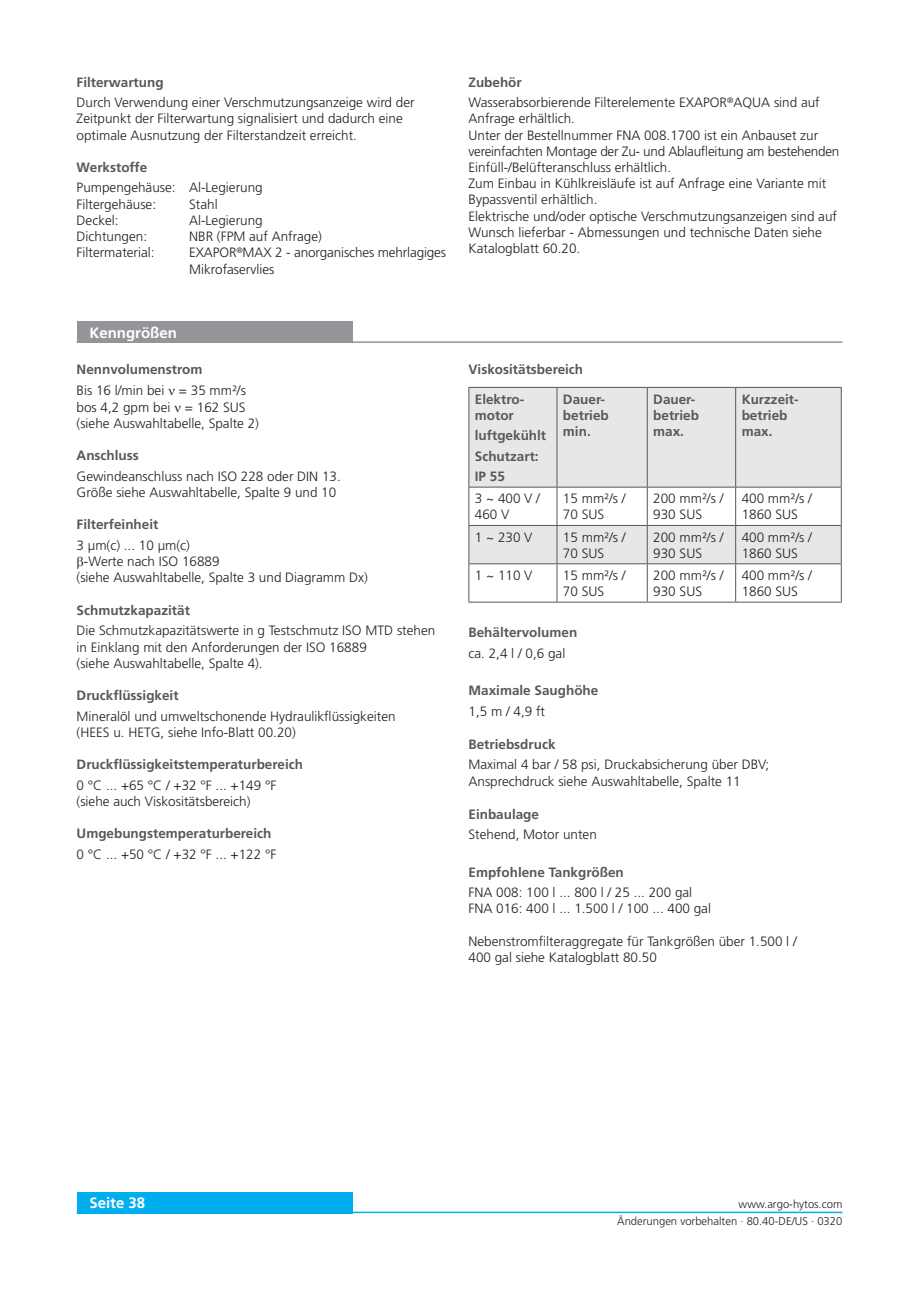
<style>
.page{position:relative;width:919px;height:1289px;background:#fff}
.page>*{position:absolute;margin:0;border:0;box-sizing:border-box;transform-origin:0 0}
.t1{font:700 15px "Frutiger LT";color:#fff}
.t2{font:300 13.5px/16.2px "Frutiger LT";color:#231f20}
.t3{font:700 13.5px/16.2px "Frutiger LT";color:#57585a}
.t4{font:300 11.25px "Frutiger LT";color:#231f20}
.s1{font-weight:700;color:#57585a}
</style>
<div class="page">
<div style="left:77px;top:1191px;width:275px;height:22px;background:#00aeef"></div>
<hr style="left:77px;top:1211px;width:765px;height:2px;background:#00aeef">
<div style="left:77px;top:321px;width:275px;height:22px;background:#939598"></div>
<hr style="left:77px;top:341px;width:765px;height:2px;background:#939598">
<svg style="left:469px;top:388px;width:371px;height:175px;fill:#e6e7e9"></svg>
<hr style="left:468px;top:487px;width:89px;height:1px;background:#57585a">
<hr style="left:557px;top:487px;width:90px;height:1px;background:#57585a">
<hr style="left:647px;top:487px;width:88px;height:1px;background:#57585a">
<hr style="left:735px;top:487px;width:106px;height:1px;background:#57585a">
<hr style="left:468px;top:525px;width:89px;height:1px;background:#57585a">
<hr style="left:557px;top:525px;width:90px;height:1px;background:#57585a">
<hr style="left:647px;top:525px;width:88px;height:1px;background:#57585a">
<hr style="left:735px;top:525px;width:106px;height:1px;background:#57585a">
<hr style="left:468px;top:563px;width:89px;height:1px;background:#57585a">
<hr style="left:557px;top:563px;width:90px;height:1px;background:#57585a">
<hr style="left:647px;top:563px;width:88px;height:1px;background:#57585a">
<hr style="left:735px;top:563px;width:106px;height:1px;background:#57585a">
<hr style="left:468px;top:387px;width:89px;height:1px;background:#57585a">
<hr style="left:468px;top:388px;width:1px;height:99px;background:#57585a">
<hr style="left:557px;top:387px;width:90px;height:1px;background:#57585a">
<hr style="left:556px;top:388px;width:1px;height:99px;background:#57585a">
<hr style="left:647px;top:387px;width:88px;height:1px;background:#57585a">
<hr style="left:647px;top:388px;width:1px;height:99px;background:#57585a">
<hr style="left:735px;top:387px;width:106px;height:1px;background:#57585a">
<hr style="left:735px;top:388px;width:1px;height:99px;background:#57585a">
<hr style="left:840px;top:388px;width:1px;height:99px;background:#57585a">
<hr style="left:468px;top:487px;width:1px;height:38px;background:#57585a">
<hr style="left:556px;top:487px;width:1px;height:38px;background:#57585a">
<hr style="left:647px;top:487px;width:1px;height:38px;background:#57585a">
<hr style="left:735px;top:487px;width:1px;height:38px;background:#57585a">
<hr style="left:840px;top:487px;width:1px;height:38px;background:#57585a">
<hr style="left:468px;top:526px;width:1px;height:37px;background:#57585a">
<hr style="left:556px;top:526px;width:1px;height:37px;background:#57585a">
<hr style="left:647px;top:526px;width:1px;height:37px;background:#57585a">
<hr style="left:735px;top:526px;width:1px;height:37px;background:#57585a">
<hr style="left:840px;top:526px;width:1px;height:37px;background:#57585a">
<hr style="left:468px;top:564px;width:1px;height:37px;background:#57585a">
<hr style="left:556px;top:564px;width:1px;height:37px;background:#57585a">
<hr style="left:647px;top:564px;width:1px;height:37px;background:#57585a">
<hr style="left:735px;top:564px;width:1px;height:37px;background:#57585a">
<hr style="left:840px;top:564px;width:1px;height:37px;background:#57585a">
<hr style="left:468px;top:601px;width:89px;height:1px;background:#57585a">
<hr style="left:557px;top:601px;width:90px;height:1px;background:#57585a">
<hr style="left:647px;top:601px;width:88px;height:1px;background:#57585a">
<hr style="left:735px;top:601px;width:106px;height:1px;background:#57585a">
<p class="t3" style="left:77px;top:74px;width:89px">Filterwartung</p>
<p class="t2" style="left:77px;top:95px;width:339px">Durch Verwendung einer Verschmutzungsanzeige wird der<br>Zeitpunkt der Filterwartung signalisiert und dadurch eine optimale Ausnutzung der Filterstandzeit erreicht.</p>
<p class="t3" style="left:77px;top:159px;width:72px">Werkstoffe</p>
<p class="t2" style="left:77px;top:180px;width:188px">Pumpengehäuse: Al-Legierung<br>Filtergehäuse:</p>
<p class="t2" style="left:189px;top:196px;width:30px">Stahl</p>
<p class="t2" style="left:77px;top:212px;width:43px">Deckel:</p>
<p class="t2" style="left:189px;top:212px;width:75px">Al-Legierung</p>
<p class="t2" style="left:77px;top:228px;width:72px">Dichtungen:</p>
<p class="t2" style="left:189px;top:228px;width:134px">NBR (FPM auf Anfrage)</p>
<p class="t2" style="left:77px;top:245px;width:79px">Filtermaterial:</p>
<p class="t2" style="left:189px;top:245px;width:258px">EXAPOR<sup>®</sup>MAX 2 - anorganisches mehrlagiges<br>Mikrofaservlies</p>
<p class="t1" style="left:89px;top:324px;width:89px">Kenngrößen</p>
<p class="t3" style="left:77px;top:361px;width:127px">Nennvolumenstrom</p>
<p class="t2" style="left:77px;top:382px;width:184px">Bis 16 l/min bei = 35 mm²/s bos 4,2 gpm bei = 162 SUS (siehe Auswahltabelle, Spalte 2)</p>
<p class="t3" style="left:77px;top:447px;width:64px">Anschluss</p>
<p class="t2" style="left:77px;top:468px;width:266px">Gewindeanschluss nach ISO 228 oder DIN 13.<br>Größe siehe Auswahltabelle, Spalte 9 und 10</p>
<p class="t3" style="left:77px;top:516px;width:83px">Filterfeinheit</p>
<p class="t2" style="left:77px;top:537px;width:115px">3 µm(c) ... 10 µm(c)</p>
<p class="t2" style="left:84px;top:553px;width:137px">-Werte nach ISO 16889</p>
<p class="t2" style="left:77px;top:570px;width:293px">(siehe Auswahltabelle, Spalte 3 und Diagramm Dx)</p>
<p class="t3" style="left:77px;top:602px;width:115px">Schmutzkapazität</p>
<p class="t2" style="left:77px;top:622px;width:360px">Die Schmutzkapazitätswerte in g Testschmutz ISO MTD stehen in Einklang mit den Anforderungen der ISO 16889<br>(siehe Auswahltabelle, Spalte 4).</p>
<p class="t3" style="left:77px;top:687px;width:104px">Druckflüssigkeit</p>
<p class="t2" style="left:77px;top:708px;width:320px">Mineralöl und umweltschonende Hydraulikflüssigkeiten (HEES u. HETG, siehe Info-Blatt 00.20)</p>
<p class="t3" style="left:77px;top:756px;width:228px">Druckflüssigkeitstemperaturbereich</p>
<p class="t2" style="left:77px;top:777px;width:201px">0 °C ... +65 °C / +32 °F ... +149 °F (siehe auch Viskositätsbereich)</p>
<p class="t3" style="left:77px;top:825px;width:196px">Umgebungstemperaturbereich</p>
<p class="t2" style="left:77px;top:846px;width:201px">0 °C ... +50 °C / +32 °F ... +122 °F</p>
<p class="t2" style="left:468px;top:72px;width:353px;line-height:20.4px"><span class="s1">Zubehör<br></span>Wasserabsorbierende Filterelemente EXAPOR<sup>®</sup>AQUA sind auf</p>
<p class="t2" style="left:468px;top:111px;width:372px">Anfrage erhältlich.<br>Unter der Bestellnummer FNA 008.1700 ist ein Anbauset zur vereinfachten Montage der Zu- und Ablaufleitung am bestehenden Einfüll-/Belüfteranschluss erhältlich.<br>Zum Einbau in Kühlkreisläufe ist auf Anfrage eine Variante mit Bypassventil erhältlich.<br>Elektrische und/oder optische Verschmutzungsanzeigen sind auf Wunsch lieferbar - Abmessungen und technische Daten siehe Katalogblatt 60.20.</p>
<p class="t3" style="left:468px;top:361px;width:116px">Viskositätsbereich</p>
<p class="t3" style="left:475px;top:391px;width:51px">Elektro&shy;motor</p>
<p class="t3" style="left:475px;top:425px;width:73px;line-height:20.4px">luftgekühlt<br>Schutzart:<br>IP 55</p>
<p class="t3" style="left:563px;top:391px;width:47px">Dauer&shy;betrieb min.</p>
<p class="t3" style="left:653px;top:391px;width:47px">Dauer&shy;betrieb max.</p>
<p class="t3" style="left:741px;top:391px;width:59px">Kurzzeit&shy;betrieb max.</p>
<p class="t2" style="left:475px;top:490px;width:67px">3 ~ 400 V /<br>460 V</p>
<p class="t2" style="left:563px;top:490px;width:64px">15 mm²/s /<br>70 SUS</p>
<p class="t2" style="left:653px;top:490px;width:72px">200 mm²/s /<br>930 SUS</p>
<p class="t2" style="left:741px;top:490px;width:72px">400 mm²/s /<br>1860 SUS</p>
<p class="t2" style="left:475px;top:529px;width:59px">1 ~ 230 V</p>
<p class="t2" style="left:563px;top:529px;width:64px">15 mm²/s /<br>70 SUS</p>
<p class="t2" style="left:653px;top:529px;width:72px">200 mm²/s /<br>930 SUS</p>
<p class="t2" style="left:741px;top:529px;width:72px">400 mm²/s /<br>1860 SUS</p>
<p class="t2" style="left:475px;top:567px;width:59px">1 ~ 110 V</p>
<p class="t2" style="left:563px;top:567px;width:64px">15 mm²/s /<br>70 SUS</p>
<p class="t2" style="left:653px;top:567px;width:72px">200 mm²/s /<br>930 SUS</p>
<p class="t2" style="left:741px;top:567px;width:72px">400 mm²/s /<br>1860 SUS</p>
<p class="t3" style="left:468px;top:624px;width:110px">Behältervolumen</p>
<p class="t2" style="left:468px;top:645px;width:98px">ca. 2,4 l / 0,6 gal</p>
<p class="t3" style="left:468px;top:682px;width:131px">Maximale Saughöhe</p>
<p class="t2" style="left:468px;top:703px;width:78px">1,5 m / 4,9 ft</p>
<p class="t3" style="left:468px;top:735px;width:89px">Betriebsdruck</p>
<p class="t2" style="left:468px;top:756px;width:302px">Maximal 4 bar / 58 psi, Druckabsicherung über DBV;<br>Ansprechdruck siehe Auswahltabelle, Spalte 11</p>
<p class="t3" style="left:468px;top:805px;width:72px">Einbaulage</p>
<p class="t2" style="left:468px;top:826px;width:130px">Stehend, Motor unten</p>
<p class="t3" style="left:468px;top:863px;width:157px">Empfohlene Tankgrößen</p>
<p class="t2" style="left:468px;top:884px;width:244px">FNA 008: 100 l ... 800 l / 25 ... 200 gal<br>FNA 016: 400 l ... 1.500 l / 100 ... 400 gal</p>
<p class="t2" style="left:468px;top:932px;width:330px">Nebenstromfilteraggregate für Tankgrößen über 1.500 l /<br>400 gal siehe Katalogblatt 80.50</p>
<p class="t1" style="left:89px;top:1194px;width:57px">Seite 38</p>
<p class="t4" style="left:738px;top:1197px;width:105px">www.argo-hytos.com</p>
<p class="t4" style="left:617px;top:1215px;width:227px">Änderungen vorbehalten · 80.40-DE/US · 0320</p>
</div>
